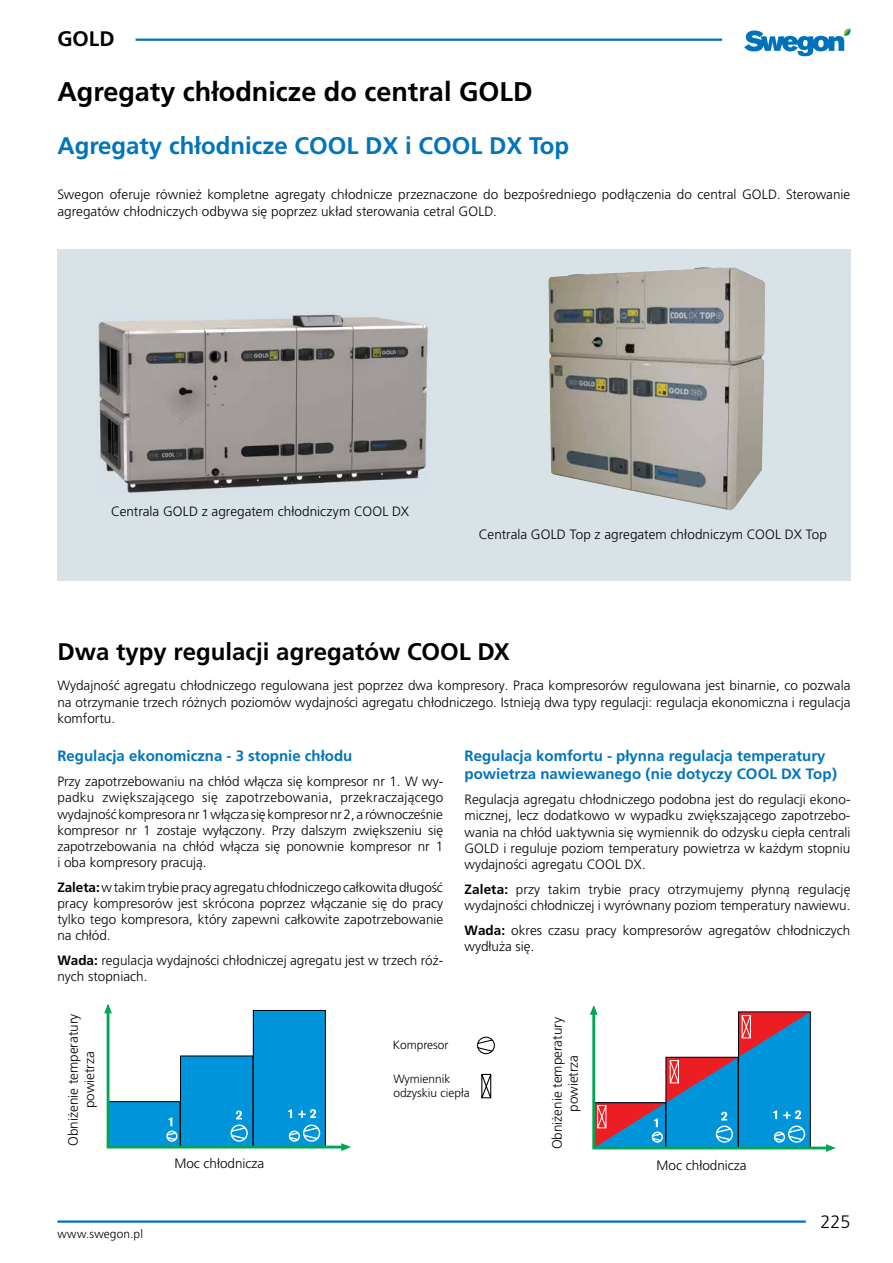
<style>
.page{position:relative;width:893px;height:1263px;background:#fff}
.page>*{position:absolute;margin:0;border:0;box-sizing:border-box;transform-origin:0 0}
.t1{font:700 27px "Frutiger CE";color:#000}
.t2{font:700 24px "Frutiger CE";color:#0074bc}
.t3{font:700 24px "Frutiger CE";color:#000}
.t4{font:700 21px "Frutiger CE";color:#000}
.t5{font:300 18px "Frutiger CE";color:#000}
.t6{font:700 15px/18px "Frutiger CE";color:#0074bc}
.t7{font:300 13.5px/16.2px "Frutiger CE";color:#000;text-align:justify}
.t8{font:300 12px/14.4px "Frutiger CE";color:#000}
.s1{font-weight:700}
</style>
<div class="page">
<svg style="left:744px;top:28px;width:106px;height:28px"></svg>
<hr style="left:136px;top:39px;width:586px;height:2px;background:#0072bc">
<hr style="left:57px;top:1220px;width:749px;height:3px;background:#0072bc">
<svg style="left:590px;top:1005px;width:246px;height:147px"></svg>
<svg style="left:104px;top:1003px;width:247px;height:148px"></svg>
<svg style="left:477px;top:1036px;width:18px;height:18px"></svg>
<svg style="left:481px;top:1074px;width:10px;height:24px"></svg>
<svg style="left:57px;top:249px;width:793px;height:332px;background:#ced5d8"></svg>
<img style="left:96px;top:312px;width:335px;height:183px">
<img style="left:549px;top:267px;width:159px;height:87px">
<h3 class="t4" style="left:57px;top:27px;width:59px">GOLD</h3>
<h1 class="t1" style="left:57px;top:76px;width:477px">Agregaty chłodnicze do central GOLD</h1>
<h2 class="t2" style="left:57px;top:132px;width:513px">Agregaty chłodnicze COOL DX i COOL DX Top</h2>
<p class="t7" style="left:57px;top:186px;width:794px">Swegon oferuje również kompletne agregaty chłodnicze przeznaczone do bezpośredniego podłączenia do central GOLD. Sterowanie agregatów chłodniczych odbywa się poprzez układ sterowania cetral GOLD.</p>
<p class="t7" style="left:111px;top:503px;width:300px">Centrala GOLD z agregatem chłodniczym COOL DX</p>
<p class="t7" style="left:479px;top:526px;width:349px">Centrala GOLD Top z agregatem chłodniczym COOL DX Top</p>
<h2 class="t3" style="left:58px;top:638px;width:454px">Dwa typy regulacji agregatów COOL DX</h2>
<p class="t7" style="left:57px;top:677px;width:794px">Wydajność agregatu chłodniczego regulowana jest poprzez dwa kompresory. Praca kompresorów regulowana jest binarnie, co pozwala na otrzymanie trzech różnych poziomów wydajności agregatu chłodniczego. Istnieją dwa typy regulacji: regulacja ekonomiczna i regulacja komfortu.</p>
<p class="t6" style="left:57px;top:747px;width:297px">Regulacja ekonomiczna - 3 stopnie chłodu</p>
<p class="t6" style="left:465px;top:747px;width:374px">Regulacja komfortu - płynna regulacja temperatury powietrza nawiewanego (nie dotyczy COOL DX Top)</p>
<p class="t7" style="left:57px;top:773px;width:387px">Przy zapotrzebowaniu na chłód włącza się kompresor nr 1. W wy&shy;padku zwiększającego się zapotrzebowania, przekraczającego wydajność kompresora nr 1 włącza się kompresor nr 2, a równocześnie kompresor nr 1 zostaje wyłączony. Przy dalszym zwiększeniu się zapotrzebowania na chłód włącza się ponownie kompresor nr 1 i oba kompresory pracują.</p>
<p class="t7" style="left:57px;top:879px;width:387px"><span class="s1">Zaleta:</span> w takim trybie pracy agregatu chłodniczego całkowita długość pracy kompresorów jest skrócona poprzez włączanie się do pracy tylko tego kompresora, który zapewni całkowite zapotrzebowanie na chłód.</p>
<p class="t7" style="left:57px;top:952px;width:387px"><span class="s1">Wada:</span> regulacja wydajności chłodniczej agregatu jest w trzech róż&shy;nych stopniach.</p>
<p class="t7" style="left:465px;top:791px;width:387px">Regulacja agregatu chłodniczego podobna jest do regulacji ekono&shy;micznej, lecz dodatkowo w wypadku zwiększającego zapotrzebo&shy;wania na chłód uaktywnia się wymiennik do odzysku ciepła centrali GOLD i reguluje poziom temperatury powietrza w każdym stopniu wydajności agregatu COOL DX.</p>
<p class="t7" style="left:465px;top:881px;width:387px"><span class="s1">Zaleta:</span> przy takim trybie pracy otrzymujemy płynną regulację wydajności chłodniczej i wyrównany poziom temperatury nawiewu.</p>
<p class="t7" style="left:465px;top:921px;width:387px"><span class="s1">Wada:</span> okres czasu pracy kompresorów agregatów chłodniczych wydłuża się.</p>
<p class="t7" style="left:65px;top:1146px;width:133px;text-align:center;rotate:-90deg">Obniżenie temperatury powietrza</p>
<p class="t8" style="left:57px;top:1226px;width:87px">www.swegon.pl</p>
<p class="t7" style="left:174px;top:1155px;width:92px">Moc chłodnicza</p>
<p class="t8" style="left:393px;top:1038px;width:57px">Kompresor</p>
<p class="t8" style="left:393px;top:1071px;width:78px">Wymiennik odzyskiu ciepła</p>
<p class="t7" style="left:549px;top:1149px;width:133px;text-align:center;rotate:-90deg">Obniżenie temperatury powietrza</p>
<p class="t7" style="left:657px;top:1157px;width:92px">Moc chłodnicza</p>
<h3 class="t5" style="left:820px;top:1211px;width:32px">225</h3>
</div>
